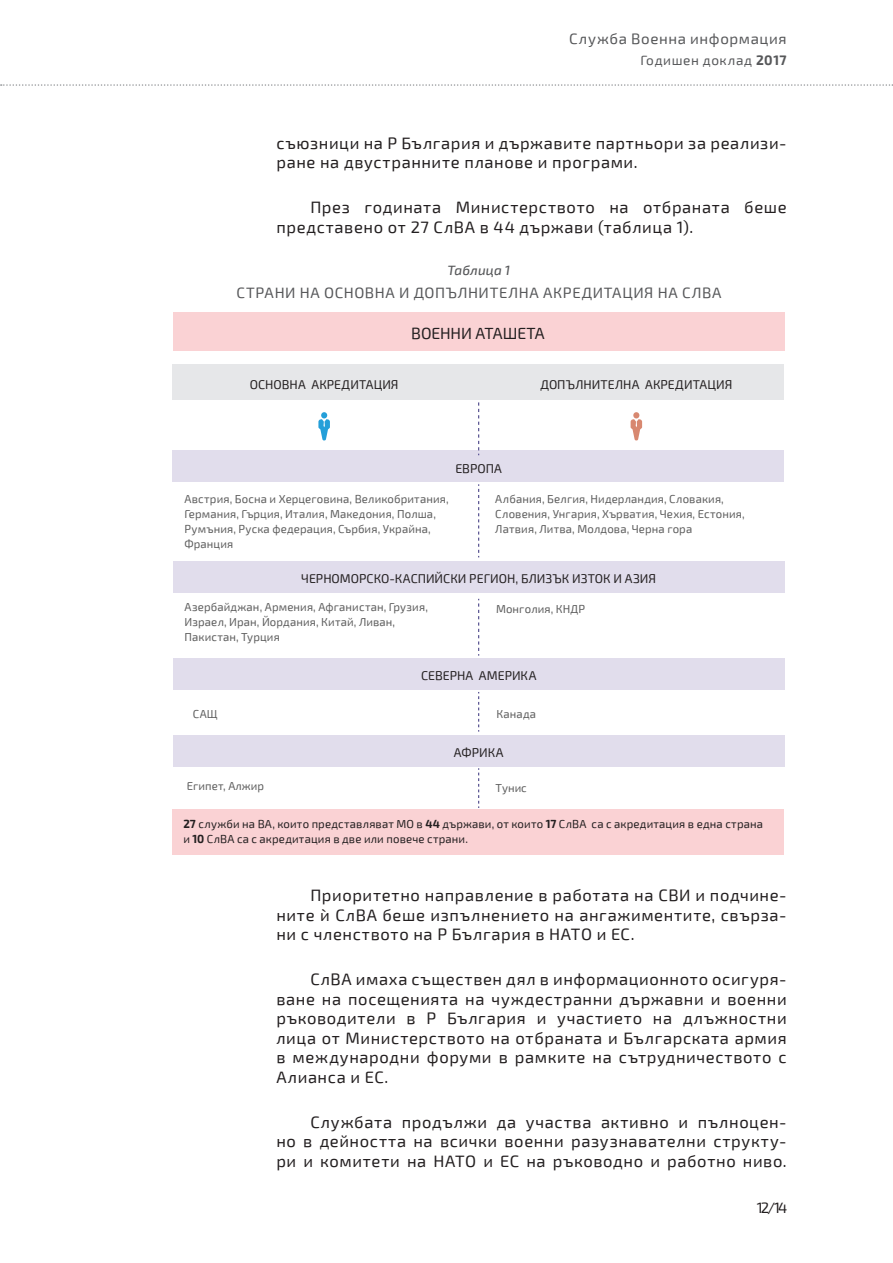
<style>
.page{position:relative;width:893px;height:1263px;background:#fff}
.page>*{position:absolute;margin:0;border:0;box-sizing:border-box;transform-origin:0 0}
.text{font:16.5px/19.5px "Exo 2";letter-spacing:.035em;color:#231f20;text-align:justify}
.t1{font:16.2px "Exo 2";letter-spacing:-.01em;color:#231f20}
.text-2{font:15px "Exo 2";letter-spacing:.04em;color:#57585a}
.t2{font:15px "Exo 2";color:#231f20}
.t3{font:13.5px "Exo 2";letter-spacing:.045em;color:#57585a}
.text-3{font:italic 500 13.5px "Exo 2";letter-spacing:.01em;color:#57585a}
.t4{font:12.75px "Exo 2";color:#231f20}
.t5{font:11.55px/15px "Exo 2";letter-spacing:.01em;color:#5d5d5d}
.t6{font:11.55px/15px "Exo 2";letter-spacing:.015em;color:#231f20}
.s1{font-weight:700}
</style>
<div class="page">
<svg style="left:1px;top:84px;width:892px;height:2px"></svg>
<div style="left:174px;top:312px;width:611px;height:39px;background:#fad2d4"></div>
<svg style="left:478px;top:402px;width:1px;height:49px"></svg>
<svg style="left:478px;top:484px;width:1px;height:73px"></svg>
<div style="left:172px;top:364px;width:612px;height:36px;background:#e6e7e9"></div>
<div style="left:173px;top:562px;width:612px;height:31px;background:#e1ddec"></div>
<div style="left:172px;top:451px;width:612px;height:31px;background:#e1ddec"></div>
<div style="left:172px;top:810px;width:612px;height:45px;background:#fad2d4"></div>
<svg style="left:318px;top:412px;width:12px;height:28px"></svg>
<svg style="left:631px;top:412px;width:11px;height:28px"></svg>
<div style="left:173px;top:659px;width:612px;height:31px;background:#e1ddec"></div>
<div style="left:173px;top:736px;width:612px;height:31px;background:#e1ddec"></div>
<svg style="left:478px;top:599px;width:1px;height:57px"></svg>
<svg style="left:478px;top:692px;width:1px;height:40px"></svg>
<svg style="left:478px;top:768px;width:1px;height:40px"></svg>
<p class="text-2" style="left:569px;top:30px;width:219px">Служба Военна информация</p>
<p class="t3" style="left:640px;top:52px;width:148px">Годишен доклад <span class="s1">2017</span></p>
<p class="text" style="left:276px;top:133px;width:512px">съюзници на Р България и държавите партньори за реализи&shy;ране на двустранните планове и програми.</p>
<p class="text" style="left:276px;top:198px;width:512px;text-indent:34px">През годината Министерството на отбраната беше представено от 27 СлВА в 44 държави (таблица 1).</p>
<p class="text-3" style="left:448px;top:262px;width:64px">Таблица 1</p>
<p class="text-2" style="left:237px;top:284px;width:486px">СТРАНИ НА ОСНОВНА И ДОПЪЛНИТЕЛНА АКРЕДИТАЦИЯ НА СЛВА</p>
<p class="t1" style="left:411px;top:324px;width:135px">ВОЕННИ АТАШЕТА</p>
<p class="t4" style="left:250px;top:377px;width:150px">ОСНОВНА АКРЕДИТАЦИЯ</p>
<p class="t4" style="left:540px;top:377px;width:193px">ДОПЪЛНИТЕЛНА АКРЕДИТАЦИЯ</p>
<p class="t4" style="left:455px;top:461px;width:48px">ЕВРОПА</p>
<p class="t5" style="left:184px;top:491px;width:266px">Австрия, Босна и Херцеговина, Великобритания, Германия, Гърция, Италия, Македония, Полша, Румъния, Руска федерация, Сърбия, Украйна, Франция</p>
<p class="t5" style="left:495px;top:492px;width:251px">Албания, Белгия, Нидерландия, Словакия,<br>Словения, Унгария, Хърватия, Чехия, Естония,<br>Латвия, Литва, Молдова, Черна гора</p>
<p class="t4" style="left:301px;top:571px;width:356px">ЧЕРНОМОРСКО-КАСПИЙСКИ РЕГИОН, БЛИЗЪК ИЗТОК И АЗИЯ</p>
<p class="t5" style="left:184px;top:600px;width:245px">Азербайджан, Армения, Афганистан, Грузия,<br>Израел, Иран, Йордания, Китай, Ливан,<br>Пакистан, Турция</p>
<p class="t5" style="left:496px;top:602px;width:91px">Монголия, КНДР</p>
<p class="t4" style="left:421px;top:668px;width:117px">СЕВЕРНА АМЕРИКА</p>
<p class="t5" style="left:193px;top:706px;width:27px">САЩ</p>
<p class="t5" style="left:497px;top:706px;width:41px">Канада</p>
<p class="t4" style="left:454px;top:745px;width:51px">АФРИКА</p>
<p class="t5" style="left:187px;top:779px;width:79px">Египет, Алжир</p>
<p class="t5" style="left:495px;top:780px;width:33px">Тунис</p>
<p class="t6" style="left:183px;top:817px;width:581px"><span class="s1">27</span> служби на ВА, които представляват МО в <span class="s1">44</span> държави, от които <span class="s1">17</span> СлВА са с акредитация в една страна и <span class="s1">10</span> СлВА са с акредитация в две или повече страни.</p>
<p class="text" style="left:276px;top:886px;width:512px;text-indent:34px">Приоритетно направление в работата на СВИ и подчине&shy;ните ѝ СлВА беше изпълнението на ангажиментите, свърза&shy;ни с членството на Р България в НАТО и ЕС.</p>
<p class="text" style="left:276px;top:970px;width:512px;text-indent:34px">СлВА имаха съществен дял в информационното осигуря&shy;ване на посещенията на чуждестранни държавни и военни ръководители в Р България и участието на длъжностни лица от Министерството на отбраната и Българската армия в международни форуми в рамките на сътрудничеството с Алианса и ЕС.</p>
<p class="text" style="left:276px;top:1113px;width:512px;text-indent:34px">Службата продължи да участва активно и пълноцен&shy;но в дейността на всички военни разузнавателни структу&shy;ри и комитети на НАТО и ЕС на ръководно и работно ниво.</p>
<p class="t2" style="left:757px;top:1199px;width:32px">12/14</p>
</div>
